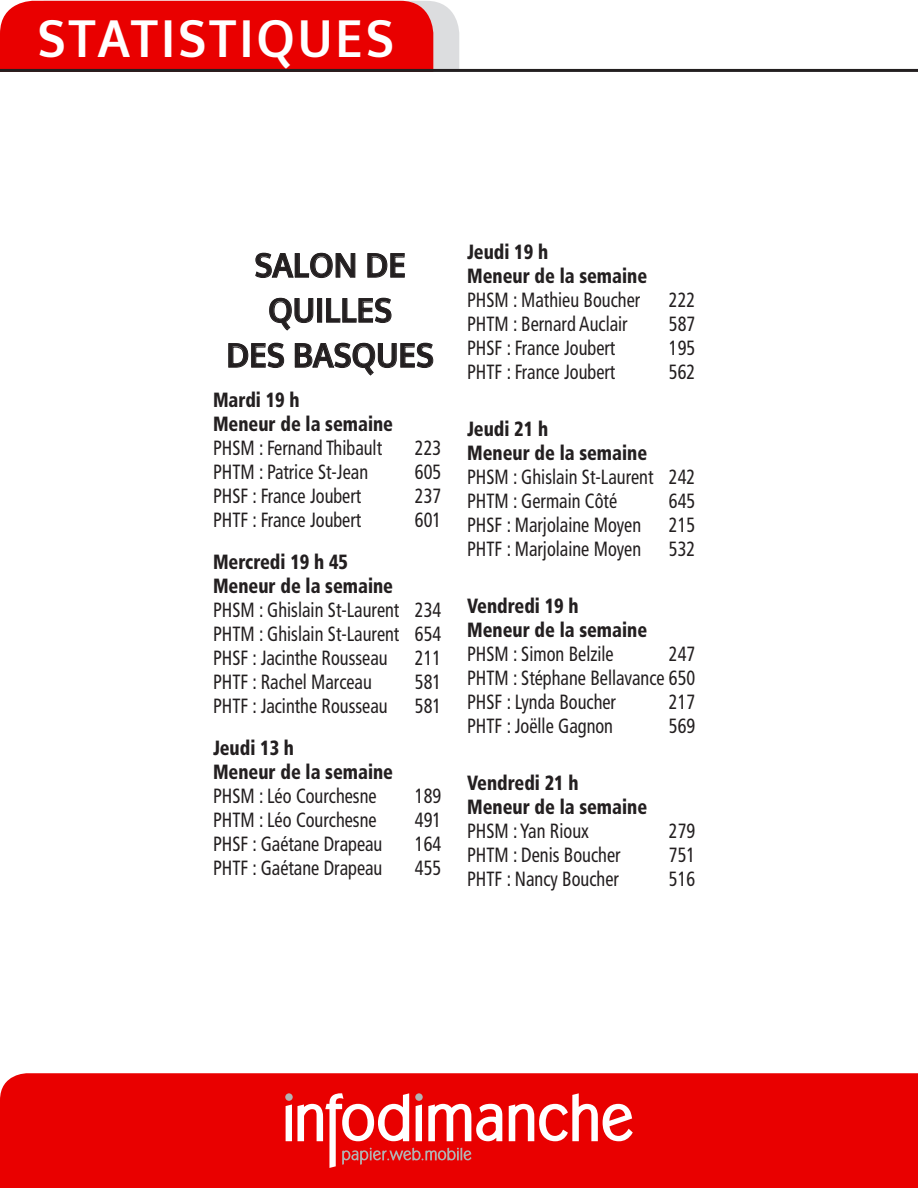
<style>
.page{position:relative;width:918px;height:1188px;background:#fff}
.page>*{position:absolute;margin:0;border:0;box-sizing:border-box;transform-origin:0 0}
.t1{font:700 51px "Oxygen";letter-spacing:.06em;color:#fff;scale:.95 1}
.t2{font:700 33px/45px "Oxygen";color:#231f20;text-align:center;scale:.94 1}
.t3{font:condensed 20.55px/24px "Frutiger";color:#231f20;text-align:justify;scale:.89 1}
.t4{font:900 condensed 20.55px/24px "Frutiger";color:#231f20;scale:.89 1}
</style>
<div class="page">
<div style="left:0;top:1073px;width:918px;height:115px;background:#e90000"></div>
<svg style="left:509px;top:1093px;width:124px;height:48px"></svg>
<svg style="left:286px;top:1093px;width:216px;height:75px"></svg>
<svg style="left:0;top:1px;width:459px;height:68px;background:#e80f0f"></svg>
<hr style="left:0;top:69px;width:918px;height:3px;background:#231f20">
<svg style="left:255px;top:252px;width:101px;height:26px"></svg>
<svg style="left:367px;top:253px;width:38px;height:25px"></svg>
<svg style="left:269px;top:298px;width:45px;height:33px"></svg>
<div style="left:317px;top:298px;width:5px;height:25px;border:1px solid #231f20"></div>
<svg style="left:326px;top:297px;width:66px;height:26px"></svg>
<svg style="left:228px;top:342px;width:56px;height:26px"></svg>
<svg style="left:295px;top:342px;width:139px;height:34px"></svg>
<h1 class="t1" style="left:37px;top:7px;width:377px">STATISTIQUES</h1>
<h2 class="t2" style="left:226px;top:244px;width:222px">SALON DE<br>QUILLES<br>DES BASQUES</h2>
<p class="t4" style="left:213px;top:388px;width:204px">Mardi 19 h<br>Meneur de la semaine</p>
<p class="t3" style="left:213px;top:436px;width:191px">PHSM : Fernand Thibault</p>
<p class="t3" style="left:415px;top:436px;width:31px">223</p>
<p class="t3" style="left:213px;top:460px;width:176px">PHTM : Patrice St-Jean</p>
<p class="t3" style="left:415px;top:460px;width:31px">605</p>
<p class="t3" style="left:213px;top:484px;width:168px">PHSF : France Joubert</p>
<p class="t3" style="left:415px;top:484px;width:31px">237</p>
<p class="t3" style="left:213px;top:508px;width:168px">PHTF : France Joubert</p>
<p class="t3" style="left:415px;top:508px;width:31px">601</p>
<p class="t4" style="left:213px;top:550px;width:204px">Mercredi 19 h 45<br>Meneur de la semaine</p>
<p class="t3" style="left:213px;top:598px;width:258px">PHSM : Ghislain St-Laurent 234<br>PHTM : Ghislain St-Laurent 654<br>PHSF : Jacinthe Rousseau</p>
<p class="t3" style="left:415px;top:646px;width:31px">211</p>
<p class="t3" style="left:213px;top:670px;width:180px">PHTF : Rachel Marceau</p>
<p class="t3" style="left:415px;top:670px;width:31px">581</p>
<p class="t3" style="left:213px;top:694px;width:198px">PHTF : Jacinthe Rousseau</p>
<p class="t3" style="left:415px;top:694px;width:31px">581</p>
<p class="t4" style="left:213px;top:736px;width:204px">Jeudi 13 h<br>Meneur de la semaine</p>
<p class="t3" style="left:213px;top:784px;width:185px">PHSM : Léo Courchesne</p>
<p class="t3" style="left:415px;top:784px;width:31px">189</p>
<p class="t3" style="left:213px;top:808px;width:185px">PHTM : Léo Courchesne</p>
<p class="t3" style="left:415px;top:808px;width:31px">491</p>
<p class="t3" style="left:213px;top:832px;width:192px">PHSF : Gaétane Drapeau</p>
<p class="t3" style="left:415px;top:832px;width:31px">164</p>
<p class="t3" style="left:213px;top:856px;width:192px">PHTF : Gaétane Drapeau</p>
<p class="t3" style="left:415px;top:856px;width:31px">455</p>
<p class="t4" style="left:467px;top:240px;width:204px">Jeudi 19 h<br>Meneur de la semaine</p>
<p class="t3" style="left:467px;top:288px;width:196px">PHSM : Mathieu Boucher</p>
<p class="t3" style="left:669px;top:288px;width:31px">222</p>
<p class="t3" style="left:467px;top:312px;width:182px">PHTM : Bernard Auclair</p>
<p class="t3" style="left:669px;top:312px;width:31px">587</p>
<p class="t3" style="left:467px;top:336px;width:168px">PHSF : France Joubert</p>
<p class="t3" style="left:669px;top:336px;width:31px">195</p>
<p class="t3" style="left:467px;top:360px;width:168px">PHTF : France Joubert</p>
<p class="t3" style="left:669px;top:360px;width:31px">562</p>
<p class="t4" style="left:467px;top:417px;width:204px">Jeudi 21 h<br>Meneur de la semaine</p>
<p class="t3" style="left:467px;top:465px;width:258px">PHSM : Ghislain St-Laurent 242<br>PHTM : Germain Côté</p>
<p class="t3" style="left:669px;top:489px;width:31px">645</p>
<p class="t3" style="left:467px;top:513px;width:197px">PHSF : Marjolaine Moyen</p>
<p class="t3" style="left:669px;top:513px;width:31px">215</p>
<p class="t3" style="left:467px;top:537px;width:197px">PHTF : Marjolaine Moyen</p>
<p class="t3" style="left:669px;top:537px;width:31px">532</p>
<p class="t4" style="left:467px;top:594px;width:204px">Vendredi 19 h<br>Meneur de la semaine</p>
<p class="t3" style="left:467px;top:642px;width:166px">PHSM : Simon Belzile</p>
<p class="t3" style="left:467px;top:642px;width:258px;text-indent:202px">247<br>PHTM : Stéphane Bellavance 650<br>PHSF : Lynda Boucher</p>
<p class="t3" style="left:669px;top:690px;width:31px">217</p>
<p class="t3" style="left:467px;top:714px;width:166px">PHTF : Joëlle Gagnon</p>
<p class="t3" style="left:669px;top:714px;width:31px">569</p>
<p class="t4" style="left:467px;top:771px;width:204px">Vendredi 21 h<br>Meneur de la semaine</p>
<p class="t3" style="left:467px;top:819px;width:138px">PHSM : Yan Rioux</p>
<p class="t3" style="left:669px;top:819px;width:31px">279</p>
<p class="t3" style="left:467px;top:843px;width:174px">PHTM : Denis Boucher</p>
<p class="t3" style="left:669px;top:843px;width:31px">751</p>
<p class="t3" style="left:467px;top:867px;width:172px">PHTF : Nancy Boucher</p>
<p class="t3" style="left:669px;top:867px;width:31px">516</p>
</div>
